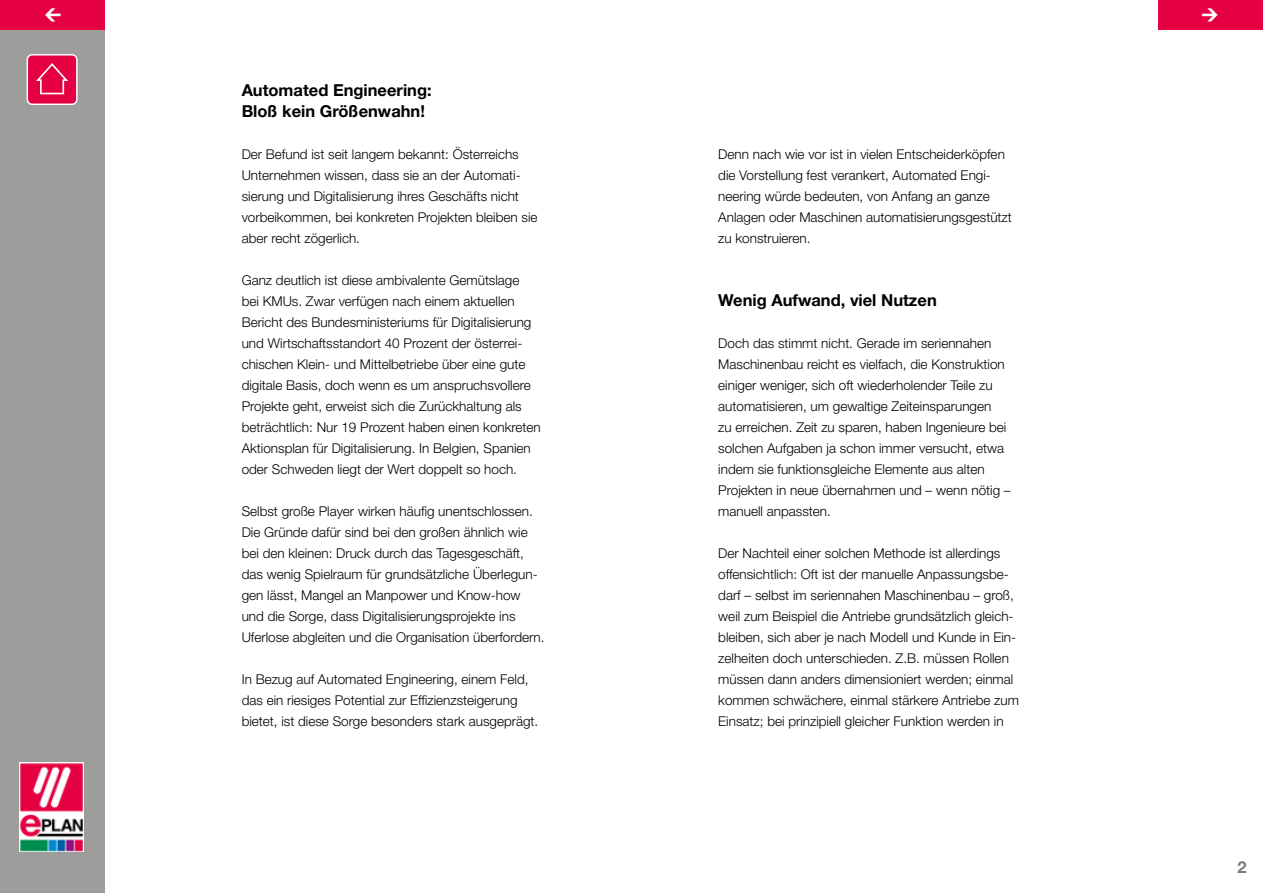
<style>
.page{position:relative;width:1263px;height:893px;background:#fff}
.page>*{position:absolute;margin:0;border:0;box-sizing:border-box;transform-origin:0 0}
.t1{font:700 16.5px/21px "Helvetica Neue LT Pro";color:#000}
.t2{font:700 16.5px "Helvetica Neue LT Std";color:#7b7b7a}
.t3{font:300 13.5px/21px "Helvetica Neue LT Pro";color:#000}
</style>
<div class="page">
<div style="left:0;top:0;width:104px;height:893px;background:#9d9d9c"></div>
<div style="left:0;top:0;width:104px;height:30px;background:#e50043"></div>
<div style="left:1158px;top:0;width:105px;height:30px;background:#e50043"></div>
<div style="left:27px;top:55px;width:50px;height:49px;background:#e50043;border-radius:5px"></div>
<div style="left:27px;top:54px;width:51px;height:51px;border:2px solid #fff;border-radius:5px"></div>
<svg style="left:36px;top:63px;width:32px;height:31px"></svg>
<img style="left:19px;top:762px;width:64px;height:89px">
<p class="t1" style="left:242px;top:79px;width:192px">Automated Engineering:<br>Bloß kein Größenwahn!</p>
<p class="t3" style="left:242px;top:143px;width:297px">Der Befund ist seit langem bekannt: Österreichs Unternehmen wissen, dass sie an der Automati&shy;sierung und Digitalisierung ihres Geschäfts nicht vorbeikommen, bei konkreten Projekten bleiben sie aber recht zögerlich.</p>
<p class="t3" style="left:242px;top:269px;width:301px">Ganz deutlich ist diese ambivalente Gemütslage<br>bei KMUs. Zwar verfügen nach einem aktuellen Bericht des Bundesministeriums für Digitalisierung und Wirtschaftsstandort 40 Prozent der österrei&shy;chischen Klein- und Mittelbetriebe über eine gute digitale Basis, doch wenn es um anspruchsvollere Projekte geht, erweist sich die Zurückhaltung als beträchtlich: Nur 19 Prozent haben einen konkreten Aktionsplan für Digitalisierung. In Belgien, Spanien oder Schweden liegt der Wert doppelt so hoch.</p>
<p class="t3" style="left:242px;top:500px;width:304px">Selbst große Player wirken häufig unentschlossen.<br>Die Gründe dafür sind bei den großen ähnlich wie bei den kleinen: Druck durch das Tagesgeschäft, das wenig Spielraum für grundsätzliche Überlegun&shy;gen lässt, Mangel an Manpower und Know-how und die Sorge, dass Digitalisierungsprojekte ins Uferlose abgleiten und die Organisation überfordern.</p>
<p class="t3" style="left:242px;top:669px;width:298px">In Bezug auf Automated Engineering, einem Feld, das ein riesiges Potential zur Effizienzsteigerung bietet, ist diese Sorge besonders stark ausgeprägt.</p>
<p class="t3" style="left:718px;top:143px;width:295px">Denn nach wie vor ist in vielen Entscheiderköpfen die Vorstellung fest verankert, Automated Engi&shy;neering würde bedeuten, von Anfang an ganze Anlagen oder Maschinen automatisierungsgestützt zu konstruieren.</p>
<p class="t1" style="left:718px;top:289px;width:220px">Wenig Aufwand, viel Nutzen</p>
<p class="t3" style="left:718px;top:332px;width:294px">Doch das stimmt nicht. Gerade im seriennahen Maschinenbau reicht es vielfach, die Konstruktion einiger weniger, sich oft wiederholender Teile zu automatisieren, um gewaltige Zeiteinsparungen<br>zu erreichen. Zeit zu sparen, haben Ingenieure bei solchen Aufgaben ja schon immer versucht, etwa indem sie funktionsgleiche Elemente aus alten Projekten in neue übernahmen und – wenn nötig – manuell anpassten.</p>
<p class="t3" style="left:718px;top:542px;width:302px">Der Nachteil einer solchen Methode ist allerdings offensichtlich: Oft ist der manuelle Anpassungsbe&shy;darf – selbst im seriennahen Maschinenbau – groß, weil zum Beispiel die Antriebe grundsätzlich gleich&shy;bleiben, sich aber je nach Modell und Kunde in Ein&shy;zelheiten doch unterschieden. Z.B. müssen Rollen müssen dann anders dimensioniert werden; einmal kommen schwächere, einmal stärkere Antriebe zum Einsatz; bei prinzipiell gleicher Funktion werden in</p>
<p class="t2" style="left:1237px;top:857px;width:11px">2</p>
</div>
